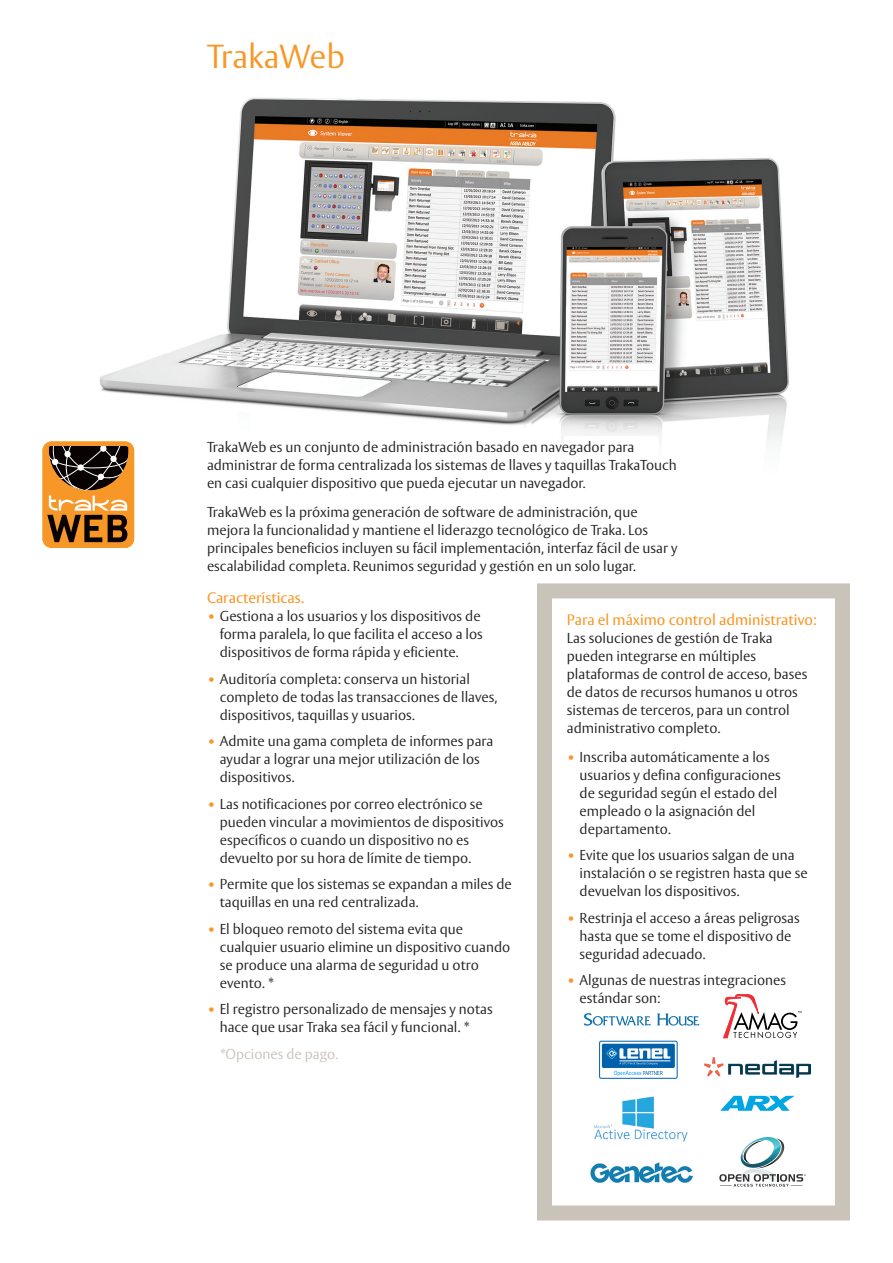
<style>
.page{position:relative;width:893px;height:1263px;background:#fff}
.page>*{position:absolute;margin:0;border:0;box-sizing:border-box;transform-origin:0 0}
.Inner_page_head_PMS1{font:300 33px "ASSA Vesta";color:#f79727}
.Subhead_PMS151{font:15px "ASSA Vesta";color:#f79727}
.Body_copy_blk{font:300 14.25px/18px "ASSA Vesta";color:#231f20}
.Bullets_orange{font:300 14.25px "ASSA Vesta";color:#c9c3ba}
.s1{font-weight:700;color:#f79727}
</style>
<div class="page">
<img style="left:100px;top:97px;width:689px;height:437px">
<svg style="left:537px;top:583px;width:313px;height:638px"></svg>
<svg style="left:584px;top:1013px;width:116px;height:13px"></svg>
<svg style="left:723px;top:994px;width:79px;height:44px"></svg>
<svg style="left:600px;top:1041px;width:77px;height:37px"></svg>
<div style="left:599px;top:1041px;width:78px;height:37px;border:1px solid #0161aa;border-radius:2px"></div>
<svg style="left:614px;top:1071px;width:49px;height:5px"></svg>
<div style="left:602px;top:1044px;width:73px;height:24px;background:#0161aa;border-radius:2px"></div>
<svg style="left:606px;top:1048px;width:64px;height:17px"></svg>
<img style="left:705px;top:1057px;width:105px;height:21px">
<svg style="left:720px;top:1096px;width:75px;height:15px"></svg>
<img style="left:586px;top:1157px;width:112px;height:30px">
<svg style="left:719px;top:1137px;width:87px;height:49px"></svg>
<img style="left:591px;top:1095px;width:97px;height:48px">
<div style="left:43px;top:441px;width:91px;height:107px;background:#f79727;border-radius:9px"></div>
<svg style="left:47px;top:446px;width:82px;height:96px"></svg>
<div style="left:77px;top:464px;width:7px;height:7px;background:#fff;border-radius:50%"></div>
<div style="left:100px;top:446px;width:7px;height:6px;background:#fff;border-radius:50%"></div>
<p class="Inner_page_head_PMS1" style="left:207px;top:37px;width:140px">TrakaWeb</p>
<p class="Body_copy_blk" style="left:207px;top:438px;width:471px">TrakaWeb es un conjunto de administración basado en navegador para administrar de forma centralizada los sistemas de llaves y taquillas TrakaTouch en casi cualquier dispositivo que pueda ejecutar un navegador.</p>
<p class="Body_copy_blk" style="left:207px;top:503px;width:472px">TrakaWeb es la próxima generación de software de administración, que mejora la funcionalidad y mantiene el liderazgo tecnológico de Traka. Los principales beneficios incluyen su fácil implementación, interfaz fácil de usar y escalabilidad completa. Reunimos seguridad y gestión en un solo lugar.</p>
<p class="Subhead_PMS151" style="left:207px;top:589px;width:99px">Características.</p>
<p class="Body_copy_blk" style="left:220px;top:608px;width:265px;text-indent:-13px"><span class="s1">•</span> Gestiona a los usuarios y los dispositivos de forma paralela, lo que facilita el acceso a los dispositivos de forma rápida y eficiente.</p>
<p class="Body_copy_blk" style="left:220px;top:670px;width:279px;text-indent:-13px"><span class="s1">•</span> Auditoría completa: conserva un historial completo de todas las transacciones de llaves, dispositivos, taquillas y usuarios.</p>
<p class="Body_copy_blk" style="left:220px;top:733px;width:275px;text-indent:-13px"><span class="s1">•</span> Admite una gama completa de informes para ayudar a lograr una mejor utilización de los dispositivos.</p>
<p class="Body_copy_blk" style="left:220px;top:796px;width:286px;text-indent:-13px"><span class="s1">•</span> Las notificaciones por correo electrónico se pueden vincular a movimientos de dispositivos específicos o cuando un dispositivo no es devuelto por su hora de límite de tiempo.</p>
<p class="Body_copy_blk" style="left:220px;top:876px;width:294px;text-indent:-13px"><span class="s1">•</span> Permite que los sistemas se expandan a miles de taquillas en una red centralizada.</p>
<p class="Body_copy_blk" style="left:220px;top:921px;width:292px;text-indent:-13px"><span class="s1">•</span> El bloqueo remoto del sistema evita que cualquier usuario elimine un dispositivo cuando se produce una alarma de seguridad u otro evento. *</p>
<p class="Body_copy_blk" style="left:220px;top:1001px;width:274px;text-indent:-13px"><span class="s1">•</span> El registro personalizado de mensajes y notas hace que usar Traka sea fácil y funcional. *</p>
<p class="Bullets_orange" style="left:220px;top:1045px;width:120px">*Opciones de pago.</p>
<p class="Subhead_PMS151" style="left:567px;top:611px;width:251px">Para el máximo control administrativo:</p>
<p class="Body_copy_blk" style="left:567px;top:630px;width:242px">Las soluciones de gestión de Traka pueden integrarse en múltiples plataformas de control de acceso, bases de datos de recursos humanos u otros sistemas de terceros, para un control administrativo completo.</p>
<p class="Body_copy_blk" style="left:580px;top:748px;width:203px;text-indent:-13px"><span class="s1">•</span> Inscriba automáticamente a los usuarios y defina configuraciones de seguridad según el estado del empleado o la asignación del departamento.</p>
<p class="Body_copy_blk" style="left:580px;top:847px;width:230px;text-indent:-13px"><span class="s1">•</span> Evite que los usuarios salgan de una instalación o se registren hasta que se devuelvan los dispositivos.</p>
<p class="Body_copy_blk" style="left:580px;top:909px;width:222px;text-indent:-13px"><span class="s1">•</span> Restrinja el acceso a áreas peligrosas hasta que se tome el dispositivo de seguridad adecuado.</p>
<p class="Body_copy_blk" style="left:580px;top:972px;width:208px;text-indent:-13px"><span class="s1">•</span> Algunas de nuestras integraciones estándar son:</p>
</div>
